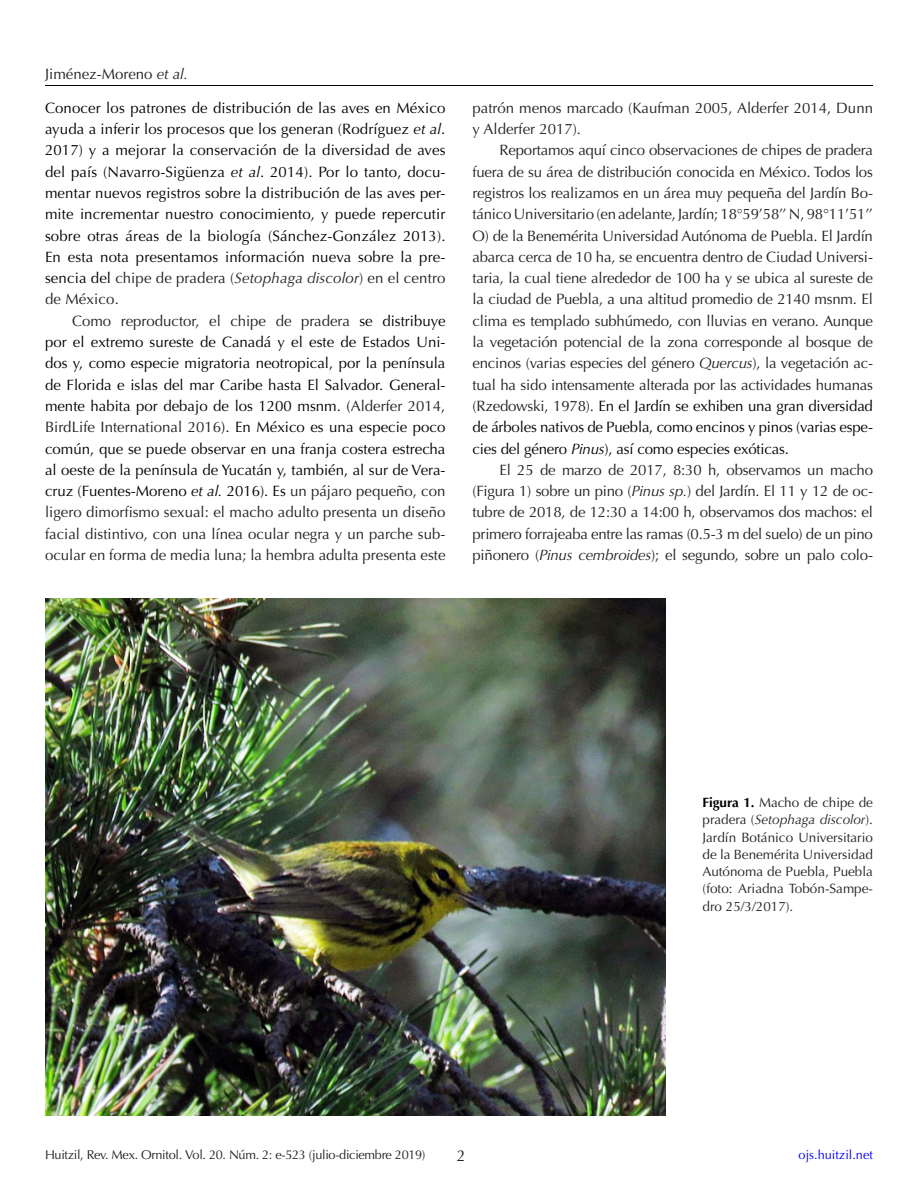
<style>
.page{position:relative;width:918px;height:1188px;background:#fff}
.page>*{position:absolute;margin:0;border:0;box-sizing:border-box;transform-origin:0 0}
.t1{font:15.75px "Optima";color:#231f20}
.texto_sangría{font:15px/21.3px "Optima";letter-spacing:-.015em;color:#231f20;text-align:justify}
.texto_sangría-2{font:15px/21.3px "Optima";color:#000;text-align:justify}
.texto_general{font:15px/21.3px "Optima";letter-spacing:.01em;color:#000;text-align:justify}
.pies_de_figura{font:13.5px/17.2px "Optima";color:#231f20;text-align:justify}
.t2{font:12.75px "Optima";letter-spacing:-.025em;color:#231f20}
.t3{font:12.75px "Optima";color:#00f}
.s1{font-style:italic}
.s2{color:#231f20}
.s3{font-style:italic;color:#231f20}
.s4{color:#000}
.s5{font-style:italic;color:#000}
.s6{font-weight:700;color:#000}
.s7{color:#222}
</style>
<div class="page">
<hr style="left:45px;top:85px;width:828px;height:1px;background:#000">
<img style="left:45px;top:598px;width:620px;height:517px">
<p class="texto_sangría" style="left:45px;top:63px;width:145px">Jiménez-Moreno <span class="s1">et al.</span></p>
<p class="texto_general" style="left:45px;top:97px;width:402px">Conocer los patrones de distribución de las aves en México ayuda a inferir los procesos que los generan (Rodríguez <span class="s1">et al</span>.<br>2017) y a mejorar la conservación de la diversidad de aves del país (Navarro-Sigüenza <span class="s1">et al</span>. 2014). Por lo tanto, docu&shy;mentar nuevos registros sobre la distribución de las aves per&shy;mite incrementar nuestro conocimiento, y puede repercutir sobre otras áreas de la biología (Sánchez-González 2013).<br>En esta nota presentamos información nueva sobre la pre&shy;sencia del <span class="s2">chipe de pradera (</span><span class="s3">Setophaga discolor</span><span class="s2">) en el centro de México.</span></p>
<p class="texto_sangría-2" style="left:45px;top:310px;width:402px;text-indent:27px"><span class="s2">Como reproductor, el chipe de pradera</span> se distribuye por el extremo sureste de Canadá y el este de Estados Uni&shy;dos y, como especie migratoria neotropical, por la península de Florida e islas del mar Caribe hasta El Salvador. General&shy;mente habita por debajo de los 1200 msnm. (<span class="s2">Alderfer 2014, BirdLife International 2016</span>). En México es una especie poco común, que se puede observar en una franja costera estrecha al oeste de la península de Yucatán y, también, al sur de Vera&shy;cruz (Fuentes-Moreno <span class="s1">et al.</span> 2016). Es <span class="s2">un pájaro pequeño, con ligero dimorfismo sexual: el macho adulto presenta un diseño facial distintivo, con una línea ocular negra y un parche sub&shy;ocular en forma de media luna; la hembra adulta presenta este</span></p>
<p class="texto_sangría" style="left:472px;top:97px;width:402px">patrón menos marcado (Kaufman 2005, Alderfer 2014, Dunn y Alderfer 2017).</p>
<p class="texto_sangría" style="left:472px;top:140px;width:402px;text-indent:27px">Reportamos aquí cinco observaciones de chipes de pradera fuera de su área de distribución conocida en México. Todos los registros los realizamos en un área muy pequeña del Jardín Bo&shy;tánico Universitario (en adelante, Jardín; 18°59’58’’ N, 98°11’51’’ O) de la Benemérita Universidad Autónoma de Puebla. El Jardín abarca cerca de 10 ha, se encuentra dentro de Ciudad Universi&shy;taria, la cual tiene alrededor de 100 ha y se ubica al sureste de la ciudad de Puebla, a una altitud promedio de 2140 msnm. El clima es templado subhúmedo, con lluvias en verano. Aunque la vegetación potencial de la zona corresponde al bosque de encinos (varias especies del género <span class="s1">Quercus</span>), la vegetación ac&shy;tual ha sido intensamente alterada por las actividades humanas (Rzedowski, 1978). <span class="s4">En el Jardín se exhiben una gran diversidad de árboles nativos de Puebla, como encinos y pinos (varias espe&shy;cies del género</span> <span class="s5">Pinus</span><span class="s4">), así como especies exóticas.</span></p>
<p class="texto_sangría" style="left:472px;top:459px;width:402px;text-indent:27px">El 25 de marzo de 2017, 8:30 h, observamos un macho (Figura 1) sobre un pino (<span class="s1">Pinus sp.</span>) del Jardín. El 11 y 12 de oc&shy;tubre de 2018, de 12:30 a 14:00 h, observamos dos machos: el primero forrajeaba entre las ramas (0.5-3 m del suelo) de un pino piñonero (<span class="s1">Pinus cembroides</span>); el segundo, sobre un palo colo-</p>
<p class="pies_de_figura" style="left:703px;top:794px;width:172px"><span class="s6">Figura 1.</span> Macho de chipe de pradera (<span class="s1">Setophaga discolor</span>).<br>Jardín Botánico Universitario de la Benemérita Universidad Autónoma de Puebla, Puebla (foto: <span class="s7">Ariadna Tobón</span>-Sampe&shy;dro 25/3/2017).</p>
<p class="t2" style="left:45px;top:1147px;width:382px">Huitzil, Rev. Mex. Ornitol. Vol. 20. Núm. 2: e-523 (julio-diciembre 2019)</p>
<p class="t1" style="left:457px;top:1147px;width:10px">2</p>
<p class="t3" style="left:799px;top:1147px;width:76px">ojs.huitzil.net</p>
</div>
